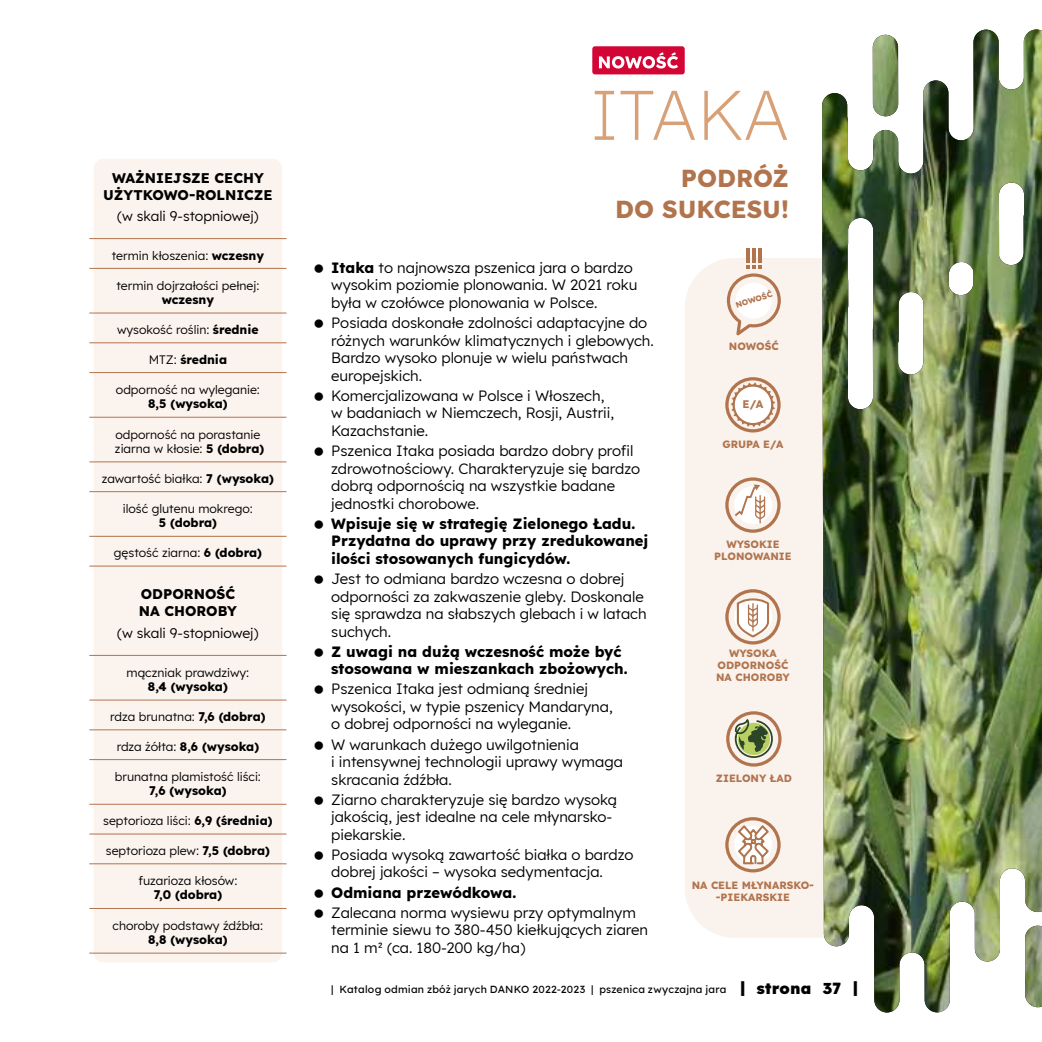
<style>
.page{position:relative;width:1042px;height:1042px;background:#fff}
.page>*{position:absolute;margin:0;border:0;box-sizing:border-box;transform-origin:0 0}
.t1{font:300 70px "Lexend";color:#d8a076}
.t2{font:700 24.5px/31.5px "Lexend";color:#b1744d;text-align:right}
.t3{font:14.88px/17.5px "Lexend";color:#000}
.t4{font:700 14.88px/17.5px "Lexend";color:#000}
.t5{font:700 14px/16.8px "Lexend";color:#000;text-align:center}
.t6{font:14px "Lexend";color:#000}
.t7{font:12.25px/14px "Lexend";color:#000}
.t8{font:700 12.25px "Lexend";color:#000}
.t9{font:700 11.03px "Lexend";color:#b1744d}
.t10{font:700 10.5px/12.2px "Lexend";color:#b1744d;text-align:center}
.t11{font:500 10.5px "Lexend";letter-spacing:.02em;color:#000}
.t12{font:700 8.05px "Lexend";color:#b1744d}
.s1{font-weight:700}
.s2{font-weight:400}
.s3{font-weight:800;font-size:15.75px}
</style>
<div class="page">
<div style="left:685px;top:258px;width:137px;height:680px;background:#f9f2ed"></div>
<div style="left:94px;top:159px;width:188px;height:803px;background:#faf3ee;border-radius:10px"></div>
<img style="left:822px;top:29px;width:220px;height:983px">
<hr style="left:89px;top:655px;width:197px;height:1px;background:#b1744d">
<hr style="left:89px;top:699px;width:197px;height:1px;background:#b1744d">
<hr style="left:89px;top:729px;width:197px;height:1px;background:#b1744d">
<hr style="left:89px;top:759px;width:197px;height:1px;background:#b1744d">
<hr style="left:89px;top:804px;width:197px;height:1px;background:#b1744d">
<hr style="left:89px;top:833px;width:197px;height:1px;background:#b1744d">
<hr style="left:89px;top:863px;width:197px;height:1px;background:#b1744d">
<hr style="left:89px;top:908px;width:197px;height:1px;background:#b1744d">
<hr style="left:89px;top:952px;width:197px;height:1px;background:#b1744d">
<hr style="left:89px;top:238px;width:197px;height:1px;background:#b1744d">
<hr style="left:89px;top:566px;width:197px;height:1px;background:#b1744d">
<hr style="left:89px;top:268px;width:197px;height:1px;background:#b1744d">
<hr style="left:89px;top:313px;width:197px;height:1px;background:#b1744d">
<hr style="left:89px;top:342px;width:197px;height:1px;background:#b1744d">
<hr style="left:89px;top:372px;width:197px;height:1px;background:#b1744d">
<hr style="left:89px;top:417px;width:197px;height:1px;background:#b1744d">
<hr style="left:89px;top:461px;width:197px;height:1px;background:#b1744d">
<hr style="left:89px;top:491px;width:197px;height:1px;background:#b1744d">
<hr style="left:89px;top:536px;width:197px;height:1px;background:#b1744d">
<div style="left:592px;top:46px;width:93px;height:28px;background:#d30535;border-radius:3px"></div>
<svg style="left:599px;top:52px;width:79px;height:16px"></svg>
<hr style="left:746px;top:248px;width:3px;height:14px;background:#b1744d">
<hr style="left:752px;top:248px;width:3px;height:14px;background:#b1744d">
<hr style="left:758px;top:248px;width:4px;height:14px;background:#b1744d">
<svg style="left:727px;top:265px;width:54px;height:70px;background:#e9d6c9"></svg>
<div style="left:735px;top:282px;width:36px;height:37px;background:#fff;border-radius:50%"></div>
<svg style="left:725px;top:377px;width:55px;height:55px"></svg>
<svg style="left:725px;top:477px;width:55px;height:56px"></svg>
<svg style="left:726px;top:711px;width:55px;height:55px;background:#bcb697"></svg>
<svg style="left:725px;top:589px;width:55px;height:55px"></svg>
<svg style="left:725px;top:817px;width:55px;height:55px"></svg>
<p class="t5" style="left:103px;top:168px;width:171px">WAŻNIEJSZE CECHY<br>UŻYTKOWO-ROLNICZE</p>
<p class="t6" style="left:117px;top:206px;width:143px">(w skali 9-stopniowej)</p>
<p class="t7" style="left:112px;top:247px;width:154px">termin kłoszenia: <span class="s1">wczesny</span></p>
<p class="t7" style="left:116px;top:278px;width:145px">termin dojrzałości pełnej:</p>
<p class="t8" style="left:162px;top:290px;width:54px">wczesny</p>
<p class="t7" style="left:117px;top:322px;width:143px">wysokość roślin: <span class="s1">średnie</span></p>
<p class="t8" style="left:149px;top:350px;width:80px"><span class="s2">MTZ:</span> średnia</p>
<p class="t7" style="left:116px;top:382px;width:145px">odporność na wyleganie:</p>
<p class="t8" style="left:148px;top:394px;width:81px">8,5 (wysoka)</p>
<p class="t7" style="left:115px;top:426px;width:151px">odporność na porastanie ziarna w kłosie: <span class="s1">5 (dobra)</span></p>
<p class="t7" style="left:102px;top:471px;width:174px">zawartość białka: <span class="s1">7 (wysoka)</span></p>
<p class="t7" style="left:123px;top:501px;width:131px">ilość glutenu mokrego:</p>
<p class="t8" style="left:159px;top:513px;width:60px">5 (dobra)</p>
<p class="t7" style="left:114px;top:545px;width:150px">gęstość ziarna: <span class="s1">6 (dobra)</span></p>
<p class="t5" style="left:139px;top:585px;width:100px;text-align:left">ODPORNOŚĆ<br>NA CHOROBY</p>
<p class="t6" style="left:117px;top:623px;width:143px">(w skali 9-stopniowej)</p>
<p class="t7" style="left:126px;top:665px;width:124px">mączniak prawdziwy:</p>
<p class="t8" style="left:148px;top:676px;width:81px">8,4 (wysoka)</p>
<p class="t7" style="left:110px;top:709px;width:157px">rdza brunatna: <span class="s1">7,6 (dobra)</span></p>
<p class="t8" style="left:117px;top:736px;width:144px"><span class="s2">rdza żółta:</span> 8,6 (wysoka)</p>
<p class="t7" style="left:115px;top:769px;width:148px">brunatna plamistość liści:</p>
<p class="t8" style="left:149px;top:781px;width:79px">7,6 (wysoka)</p>
<p class="t7" style="left:103px;top:813px;width:171px">septorioza liści: <span class="s1">6,9 (średnia)</span></p>
<p class="t7" style="left:106px;top:843px;width:166px">septorioza plew: <span class="s1">7,5 (dobra)</span></p>
<p class="t7" style="left:138px;top:873px;width:101px">fuzarioza kłosów:</p>
<p class="t8" style="left:154px;top:885px;width:70px">7,0 (dobra)</p>
<p class="t7" style="left:113px;top:918px;width:152px">choroby podstawy źdźbła:</p>
<p class="t8" style="left:148px;top:930px;width:81px">8,8 (wysoka)</p>
<h1 class="t1" style="left:590px;top:65px;width:200px">ITAKA</h1>
<h2 class="t2" style="left:615px;top:161px;width:175px">PODRÓŻ<br>DO SUKCESU!</h2>
<p class="t3" style="left:331px;top:258px;width:308px"><span class="s1">Itaka</span> to najnowsza pszenica jara o bardzo wysokim poziomie plonowania. W 2021 roku była w czołówce plonowania w Polsce.</p>
<p class="t3" style="left:331px;top:313px;width:324px">Posiada doskonałe zdolności adaptacyjne do różnych warunków klimatycznych i glebowych.<br>Bardzo wysoko plonuje w wielu państwach europejskich.</p>
<p class="t3" style="left:331px;top:386px;width:284px">Komercjalizowana w Polsce i Włoszech, w badaniach w Niemczech, Rosji, Austrii,<br>Kazachstanie.</p>
<p class="t3" style="left:331px;top:441px;width:310px">Pszenica Itaka posiada bardzo dobry profil zdrowotnościowy. Charakteryzuje się bardzo dobrą odpornością na wszystkie badane jednostki chorobowe.</p>
<p class="t4" style="left:331px;top:514px;width:319px">Wpisuje się w strategię Zielonego Ładu.<br>Przydatna do uprawy przy zredukowanej ilości stosowanych fungicydów.</p>
<p class="t3" style="left:331px;top:569px;width:317px">Jest to odmiana bardzo wczesna o dobrej odporności za zakwaszenie gleby. Doskonale się sprawdza na słabszych glebach i w latach suchych.</p>
<p class="t4" style="left:331px;top:641px;width:298px">Z uwagi na dużą wczesność może być stosowana w mieszankach zbożowych.</p>
<p class="t3" style="left:331px;top:679px;width:283px">Pszenica Itaka jest odmianą średniej wysokości, w typie pszenicy Mandaryna, o dobrej odporności na wyleganie.</p>
<p class="t3" style="left:331px;top:734px;width:293px">W warunkach dużego uwilgotnienia<br>i intensywnej technologii uprawy wymaga skracania źdźbła.</p>
<p class="t3" style="left:331px;top:790px;width:287px">Ziarno charakteryzuje się bardzo wysoką jakością, jest idealne na cele młynarsko&shy;piekarskie.</p>
<p class="t3" style="left:331px;top:845px;width:304px">Posiada wysoką zawartość białka o bardzo dobrej jakości – wysoka sedymentacja.</p>
<p class="t4" style="left:331px;top:882px;width:187px">Odmiana przewódkowa.</p>
<p class="t3" style="left:331px;top:902px;width:318px">Zalecana norma wysiewu przy optymalnym terminie siewu to 380-450 kiełkujących ziaren na 1 m2 (ca. 180-200 kg/ha)</p>
<p class="t12" style="left:734px;top:299px;width:40px;rotate:-18deg">NOWOŚĆ</p>
<p class="t10" style="left:729px;top:339px;width:51px">NOWOŚĆ</p>
<p class="t9" style="left:742px;top:395px;width:22px">E/A</p>
<p class="t10" style="left:722px;top:437px;width:62px">GRUPA E/A</p>
<p class="t10" style="left:714px;top:537px;width:79px">WYSOKIE<br>PLONOWANIE</p>
<p class="t10" style="left:716px;top:646px;width:75px">WYSOKA<br>ODPORNOŚĆ<br>NA CHOROBY</p>
<p class="t10" style="left:716px;top:771px;width:77px">ZIELONY ŁAD</p>
<p class="t10" style="left:692px;top:878px;width:124px">NA CELE MŁYNARSKO--PIEKARSKIE</p>
<p class="t11" style="left:331px;top:982px;width:529px">| Katalog odmian zbóż jarych DANKO 2022-2023 | pszenica zwyczajna jara <span class="s3">| strona 37 |</span></p>
</div>
